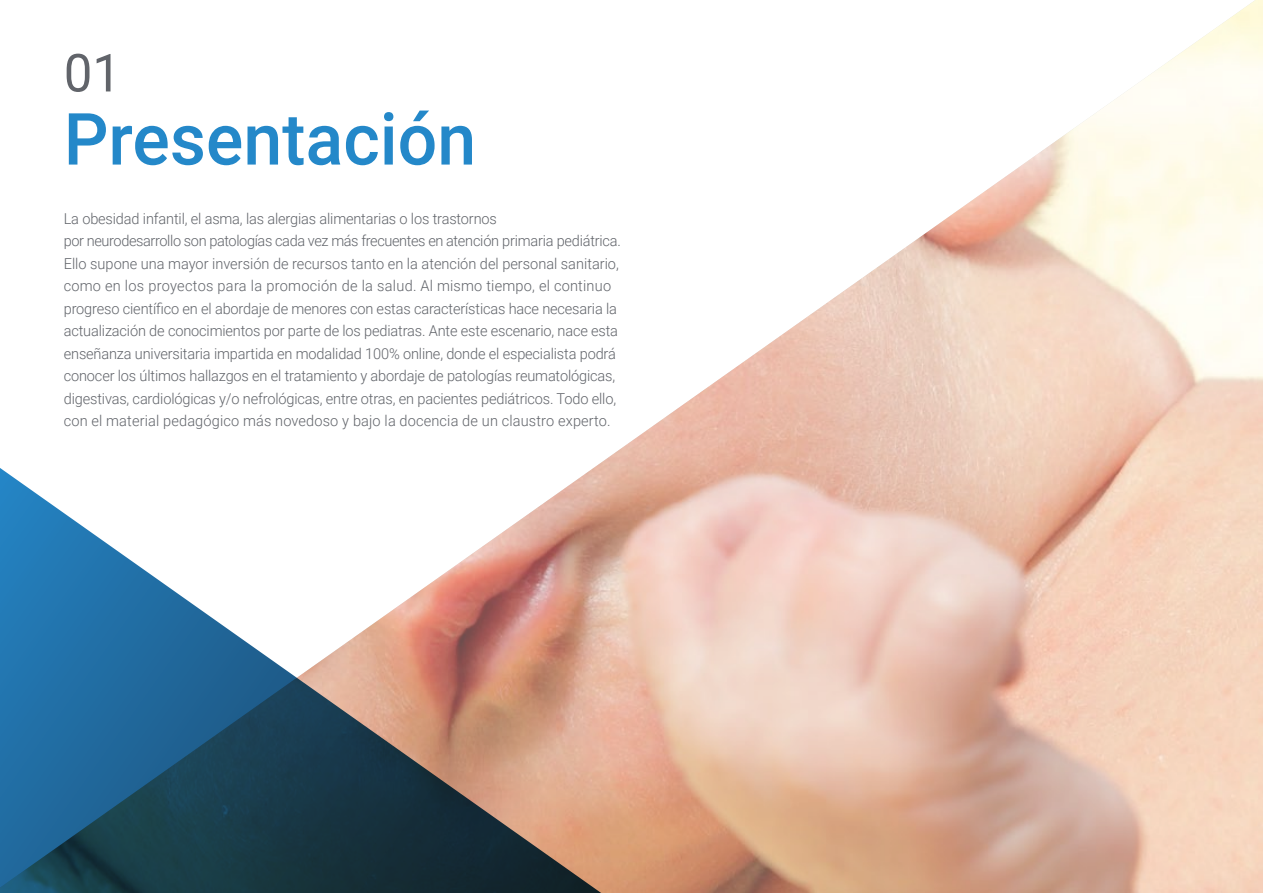
<style>
.page{position:relative;width:1263px;height:893px;background:#fff}
.page>*{position:absolute;margin:0;border:0;box-sizing:border-box;transform-origin:0 0}
.t1{font:500 72px "Roboto";color:#2488c9}
.t2{font:52.5px "Roboto";color:#61646a}
.t3{font:300 15px/22.5px "Roboto";letter-spacing:-.01em;color:#61646a}
</style>
<div class="page">
<img style="left:615px;top:0;width:648px;height:893px">
<svg style="left:0;top:453px;width:640px;height:440px"></svg>
<h2 class="t2" style="left:64px;top:36px;width:59px">01</h2>
<h1 class="t1" style="left:64px;top:89px;width:414px">Presentación</h1>
<p class="t3" style="left:64px;top:207px;width:559px">La obesidad infantil, el asma, las alergias alimentarias o los trastornos<br>por neurodesarrollo son patologías cada vez más frecuentes en atención primaria pediátrica.<br>Ello supone una mayor inversión de recursos tanto en la atención del personal sanitario, como en los proyectos para la promoción de la salud. Al mismo tiempo, el continuo progreso científico en el abordaje de menores con estas características hace necesaria la actualización de conocimientos por parte de los pediatras. Ante este escenario, nace esta enseñanza universitaria impartida en modalidad 100% online, donde el especialista podrá conocer los últimos hallazgos en el tratamiento y abordaje de patologías reumatológicas, digestivas, cardiológicas y/o nefrológicas, entre otras, en pacientes pediátricos. Todo ello, con el material pedagógico más novedoso y bajo la docencia de un claustro experto.</p>
</div>
